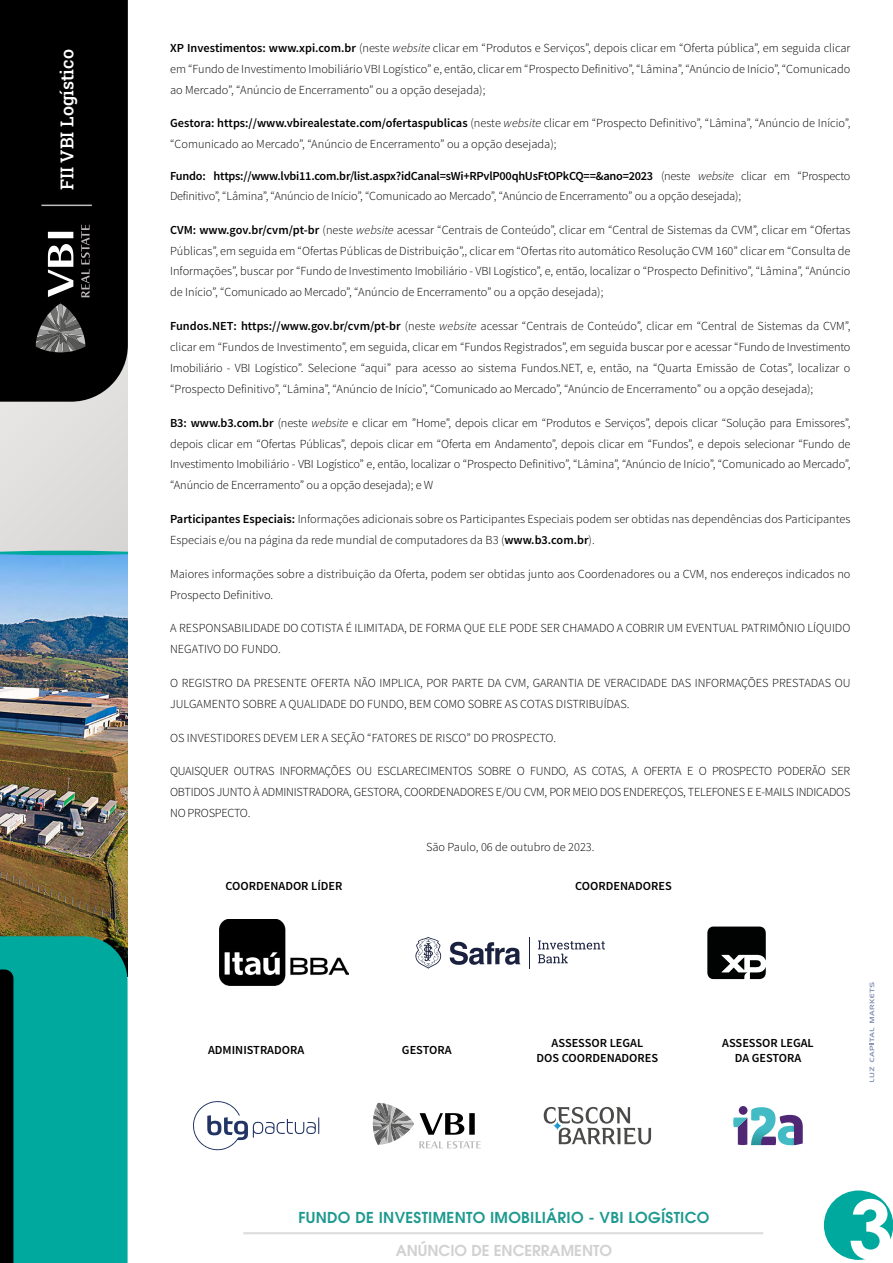
<style>
.page{position:relative;width:893px;height:1263px;background:#fff}
.page>*{position:absolute;margin:0;border:0;box-sizing:border-box;transform-origin:0 0}
.t1{font:700 80.7px "Century Gothic";color:#fff}
.t2{font:500 18px "Roboto Slab";color:#fff}
.t3{font:600 15px "ITC Avant Garde Pro";letter-spacing:.02em;color:#1f9a90}
.t4{font:600 15px "ITC Avant Garde Pro";color:#d1d1d1}
.t5{font:300 12.3px/21px "Source Sans Pro";color:#000}
.t6{font:600 12.3px/15px "Source Sans Pro";color:#000;text-align:center}
.s1{font-weight:600}
.s2{font-style:italic}
</style>
<div class="page">
<hr style="left:243px;top:1232px;width:520px;height:2px;background:#ccc">
<div style="left:0;top:0;width:128px;height:893px;background:#dfdedd"></div>
<img style="left:0;top:556px;width:128px;height:380px">
<svg style="left:0;top:550px;width:128px;height:6px"></svg>
<svg style="left:0;top:936px;width:128px;height:327px;background:#00978c"></svg>
<div style="left:0;top:0;width:128px;height:402px;background:#000"></div>
<svg style="left:48px;top:244px;width:25px;height:53px"></svg>
<svg style="left:48px;top:232px;width:25px;height:6px"></svg>
<svg style="left:81px;top:225px;width:9px;height:72px"></svg>
<svg style="left:36px;top:303px;width:49px;height:49px;background:#545454"></svg>
<hr style="left:41px;top:205px;width:51px;height:1px;background:#c0bebc">
<svg style="left:870px;top:982px;width:4px;height:100px"></svg>
<img style="left:220px;top:920px;width:128px;height:66px">
<svg style="left:415px;top:937px;width:26px;height:32px"></svg>
<hr style="left:529px;top:937px;width:1px;height:32px;background:#1a213f">
<svg style="left:450px;top:942px;width:70px;height:23px"></svg>
<svg style="left:538px;top:940px;width:67px;height:23px"></svg>
<svg style="left:707px;top:926px;width:59px;height:53px"></svg>
<svg style="left:193px;top:1101px;width:126px;height:49px"></svg>
<svg style="left:373px;top:1103px;width:108px;height:45px"></svg>
<svg style="left:544px;top:1107px;width:107px;height:37px"></svg>
<svg style="left:733px;top:1107px;width:70px;height:38px"></svg>
<div style="left:824px;top:1190px;width:69px;height:70px;background:#00a99d;border-radius:50%"></div>
<h2 class="t2" style="left:55px;top:190px;width:143px;rotate:-90deg">FII VBI Logístico</h2>
<p class="t5" style="left:170px;top:37px;width:682px;text-align:justify"><span class="s1">XP Investimentos: www.xpi.com.br</span> (neste <span class="s2">website</span> clicar em “Produtos e Serviços”, depois clicar em “Oferta pública”, em seguida clicar em “Fundo de Investimento Imobiliário VBI Logístico” e, então, clicar em “Prospecto Definitivo”, “Lâmina”, “Anúncio de Início”, “Comunicado ao Mercado”, “Anúncio de Encerramento” ou a opção desejada);</p>
<p class="t5" style="left:170px;top:113px;width:682px"><span class="s1">Gestora: https://www.vbirealestate.com/ofertaspublicas</span> (neste <span class="s2">website</span> clicar em “Prospecto Definitivo”, “Lâmina”, “Anúncio de Início”, “Comunicado ao Mercado”, “Anúncio de Encerramento” ou a opção desejada);</p>
<p class="t5" style="left:170px;top:167px;width:682px;line-height:19.5px"><span class="s1">Fundo: https://www.lvbi11.com.br/list.aspx?idCanal=sWi+RPvlP00qhUsFtOPkCQ==&amp;ano=2023</span> (neste <span class="s2">website</span> clicar em “Prospecto<br>Definitivo”, “Lâmina”, “Anúncio de Início”, “Comunicado ao Mercado”, “Anúncio de Encerramento” ou a opção desejada);</p>
<p class="t5" style="left:170px;top:219px;width:682px;text-align:justify"><span class="s1">CVM: www.gov.br/cvm/pt-br</span> (neste <span class="s2">website</span> acessar “Centrais de Conteúdo”, clicar em “Central de Sistemas da CVM”, clicar em “Ofertas Públicas”, em seguida em “Ofertas Públicas de Distribuição”,, clicar em “Ofertas rito automático Resolução CVM 160” clicar em “Consulta de Informações”, buscar por “Fundo de Investimento Imobiliário - VBI Logístico”, e, então, localizar o “Prospecto Definitivo”, “Lâmina”, “Anúncio de Início”, “Comunicado ao Mercado”, “Anúncio de Encerramento” ou a opção desejada);</p>
<p class="t5" style="left:170px;top:316px;width:682px;text-align:justify"><span class="s1">Fundos.NET: https://www.gov.br/cvm/pt-br</span> (neste <span class="s2">website</span> acessar “Centrais de Conteúdo”, clicar em “Central de Sistemas da CVM”, clicar em “Fundos de Investimento”, em seguida, clicar em “Fundos Registrados”, em seguida buscar por e acessar “Fundo de Investimento Imobiliário - VBI Logístico”. Selecione “aqui” para acesso ao sistema Fundos.NET, e, então, na “Quarta Emissão de Cotas”, localizar o “Prospecto Definitivo”, “Lâmina”, “Anúncio de Início”, “Comunicado ao Mercado”, “Anúncio de Encerramento” ou a opção desejada);</p>
<p class="t5" style="left:170px;top:412px;width:682px;text-align:justify"><span class="s1">B3: www.b3.com.br</span> (neste <span class="s2">website</span> e clicar em ”Home”, depois clicar em “Produtos e Serviços”, depois clicar “Solução para Emissores”, depois clicar em “Ofertas Públicas”, depois clicar em “Oferta em Andamento”, depois clicar em “Fundos”, e depois selecionar “Fundo de Investimento Imobiliário - VBI Logístico” e, então, localizar o “Prospecto Definitivo”, “Lâmina”, “Anúncio de Início”, “Comunicado ao Mercado”, “Anúncio de Encerramento” ou a opção desejada); e W</p>
<p class="t5" style="left:170px;top:509px;width:682px"><span class="s1">Participantes Especiais:</span> Informações adicionais sobre os Participantes Especiais podem ser obtidas nas dependências dos Participantes<br>Especiais e/ou na página da rede mundial de computadores da B3 (<span class="s1">www.b3.com.br</span>).</p>
<p class="t5" style="left:170px;top:563px;width:682px">Maiores informações sobre a distribuição da Oferta, podem ser obtidas junto aos Coordenadores ou a CVM, nos endereços indicados no<br>Prospecto Definitivo.</p>
<p class="t5" style="left:170px;top:618px;width:682px">A RESPONSABILIDADE DO COTISTA É ILIMITADA, DE FORMA QUE ELE PODE SER CHAMADO A COBRIR UM EVENTUAL PATRIMÔNIO LÍQUIDO<br>NEGATIVO DO FUNDO.</p>
<p class="t5" style="left:170px;top:672px;width:682px">O REGISTRO DA PRESENTE OFERTA NÃO IMPLICA, POR PARTE DA CVM, GARANTIA DE VERACIDADE DAS INFORMAÇÕES PRESTADAS OU<br>JULGAMENTO SOBRE A QUALIDADE DO FUNDO, BEM COMO SOBRE AS COTAS DISTRIBUÍDAS.</p>
<p class="t5" style="left:170px;top:727px;width:388px">OS INVESTIDORES DEVEM LER A SEÇÃO “FATORES DE RISCO” DO PROSPECTO.</p>
<p class="t5" style="left:170px;top:761px;width:682px;text-align:justify">QUAISQUER OUTRAS INFORMAÇÕES OU ESCLARECIMENTOS SOBRE O FUNDO, AS COTAS, A OFERTA E O PROSPECTO PODERÃO SER OBTIDOS JUNTO À ADMINISTRADORA, GESTORA, COORDENADORES E/OU CVM, POR MEIO DOS ENDEREÇOS, TELEFONES E E-MAILS INDICADOS NO PROSPECTO.</p>
<p class="t5" style="left:426px;top:836px;width:170px">São Paulo, 06 de outubro de 2023.</p>
<p class="t6" style="left:225px;top:879px;width:119px">COORDENADOR LÍDER</p>
<p class="t6" style="left:575px;top:879px;width:98px">COORDENADORES</p>
<p class="t6" style="left:208px;top:1043px;width:98px">ADMINISTRADORA</p>
<p class="t6" style="left:402px;top:1043px;width:51px">GESTORA</p>
<p class="t6" style="left:536px;top:1035px;width:123px">ASSESSOR LEGAL<br>DOS COORDENADORES</p>
<p class="t6" style="left:722px;top:1035px;width:93px">ASSESSOR LEGAL<br>DA GESTORA</p>
<p class="t3" style="left:298px;top:1207px;width:413px">FUNDO DE INVESTIMENTO IMOBILIÁRIO - VBI LOGÍSTICO</p>
<p class="t4" style="left:396px;top:1240px;width:218px">ANÚNCIO DE ENCERRAMENTO</p>
<h1 class="t1" style="left:848px;top:1168px;width:47px">3</h1>
</div>
